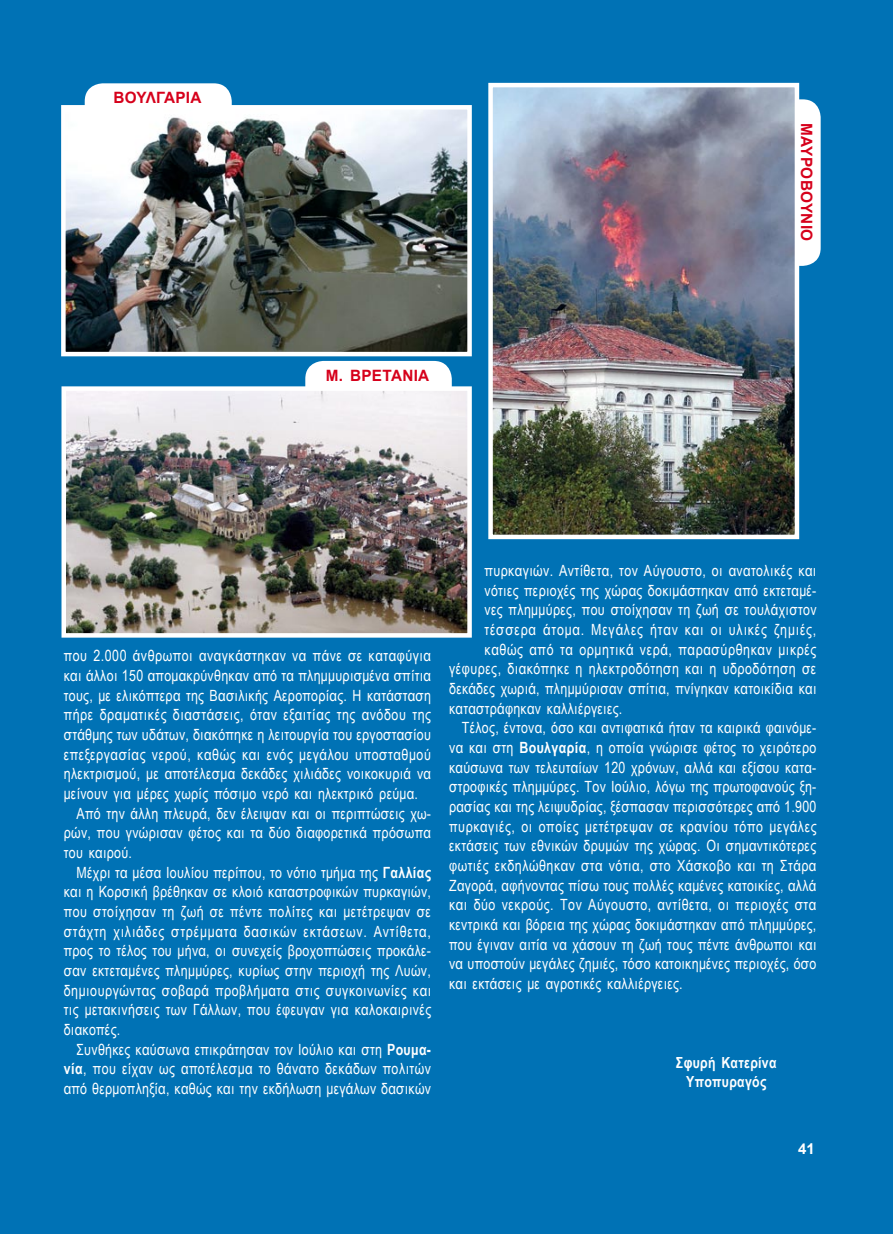
<style>
.page{position:relative;width:893px;height:1234px;background:#fff}
.page>*{position:absolute;margin:0;border:0;box-sizing:border-box;transform-origin:0 0}
.t1{font:700 15.6px "Arial";letter-spacing:.02em;color:#d6001b}
.t2{font:15.45px "Arial Narrow";letter-spacing:.02em;color:#fff}
.t3{font:15.45px "Arial Narrow";letter-spacing:.04em;color:#fff}
.t4{font:15.45px "Arial Narrow";letter-spacing:.055em;color:#fff}
.t5{font:700 15.3px/19.5px "Arial Narrow";letter-spacing:.02em;color:#fff;text-align:center}
.t6{font:700 15px "Arial";color:#fff}
.s1{font-weight:700}
</style>
<div class="page">
<div style="left:0;top:0;width:893px;height:1233px;background:#0072b5"></div>
<div style="left:305px;top:361px;width:147px;height:52px;background:#fff;border-radius:18px"></div>
<div style="left:85px;top:83px;width:147px;height:53px;background:#fff;border-radius:18px"></div>
<img style="left:66px;top:110px;width:401px;height:241px">
<div style="left:61px;top:105px;width:411px;height:251px;border:4px solid #fff"></div>
<img style="left:67px;top:391px;width:400px;height:241px">
<div style="left:62px;top:386px;width:410px;height:251px;border:4px solid #fff"></div>
<div style="left:775px;top:99px;width:46px;height:167px;background:#fff;border-radius:18px"></div>
<img style="left:493px;top:88px;width:301px;height:446px">
<div style="left:488px;top:83px;width:311px;height:456px;border:4px solid #fff"></div>
<p class="t1" style="left:114px;top:87px;width:90px">ΒΟΥΛΓΑΡΙΑ</p>
<p class="t1" style="left:326px;top:365px;width:105px">Μ. ΒΡΕΤΑΝΙΑ</p>
<p class="t1" style="left:817px;top:123px;width:119px;rotate:90deg">ΜΑΥΡΟΒΟΥΝΙΟ</p>
<p class="t2" style="left:64px;top:644px;width:369px">που 2.000 άνθρωποι αναγκάστηκαν να πάνε σε καταφύγια</p>
<p class="t2" style="left:64px;top:664px;width:369px">και άλλοι 150 απομακρύνθηκαν από τα πλημμυρισμένα σπίτια</p>
<p class="t2" style="left:64px;top:683px;width:369px">τους, με ελικόπτερα της Βασιλικής Αεροπορίας. Η κατάσταση</p>
<p class="t3" style="left:64px;top:703px;width:369px">πήρε δραματικές διαστάσεις, όταν εξαιτίας της ανόδου της</p>
<p class="t2" style="left:64px;top:723px;width:369px">στάθμης των υδάτων, διακόπηκε η λειτουργία του εργοστασίου</p>
<p class="t3" style="left:64px;top:742px;width:369px">επεξεργασίας νερού, καθώς και ενός μεγάλου υποσταθμού</p>
<p class="t2" style="left:64px;top:762px;width:369px">ηλεκτρισμού, με αποτέλεσμα δεκάδες χιλιάδες νοικοκυριά να</p>
<p class="t2" style="left:64px;top:782px;width:356px">μείνουν για μέρες χωρίς πόσιμο νερό και ηλεκτρικό ρεύμα.</p>
<p class="t2" style="left:77px;top:801px;width:356px">Από την άλλη πλευρά, δεν έλειψαν και οι περιπτώσεις χω-</p>
<p class="t2" style="left:64px;top:821px;width:369px">ρών, που γνώρισαν φέτος και τα δύο διαφορετικά πρόσωπα</p>
<p class="t2" style="left:64px;top:841px;width:70px">του καιρού.</p>
<p class="t2" style="left:77px;top:860px;width:356px">Μέχρι τα μέσα Ιουλίου περίπου, το νότιο τμήμα της <span class="s1">Γαλλίας</span></p>
<p class="t2" style="left:64px;top:880px;width:369px">και η Κορσική βρέθηκαν σε κλοιό καταστροφικών πυρκαγιών,</p>
<p class="t2" style="left:64px;top:900px;width:369px">που στοίχησαν τη ζωή σε πέντε πολίτες και μετέτρεψαν σε</p>
<p class="t4" style="left:64px;top:919px;width:369px">στάχτη χιλιάδες στρέμματα δασικών εκτάσεων. Αντίθετα,</p>
<p class="t2" style="left:64px;top:939px;width:369px">προς το τέλος του μήνα, οι συνεχείς βροχοπτώσεις προκάλε-</p>
<p class="t2" style="left:64px;top:959px;width:369px">σαν εκτεταμένες πλημμύρες, κυρίως στην περιοχή της Λυών,</p>
<p class="t2" style="left:64px;top:978px;width:369px">δημιουργώντας σοβαρά προβλήματα στις συγκοινωνίες και</p>
<p class="t2" style="left:64px;top:998px;width:369px">τις μετακινήσεις των Γάλλων, που έφευγαν για καλοκαιρινές</p>
<p class="t2" style="left:64px;top:1017px;width:58px">διακοπές.</p>
<p class="t2" style="left:77px;top:1037px;width:356px">Συνθήκες καύσωνα επικράτησαν τον Ιούλιο και στη <span class="s1">Ρουμα-</span></p>
<p class="t2" style="left:64px;top:1057px;width:369px"><span class="s1">νία</span>, που είχαν ως αποτέλεσμα το θάνατο δεκάδων πολιτών</p>
<p class="t2" style="left:64px;top:1076px;width:369px">από θερμοπληξία, καθώς και την εκδήλωση μεγάλων δασικών</p>
<p class="t2" style="left:484px;top:559px;width:333px">πυρκαγιών. Αντίθετα, τον Αύγουστο, οι ανατολικές και</p>
<p class="t2" style="left:484px;top:579px;width:333px">νότιες περιοχές της χώρας δοκιμάστηκαν από εκτεταμέ-</p>
<p class="t2" style="left:484px;top:598px;width:334px">νες πλημμύρες, που στοίχησαν τη ζωή σε τουλάχιστον</p>
<p class="t4" style="left:484px;top:618px;width:333px">τέσσερα άτομα. Μεγάλες ήταν και οι υλικές ζημιές,</p>
<p class="t3" style="left:484px;top:638px;width:333px">καθώς από τα ορμητικά νερά, παρασύρθηκαν μικρές</p>
<p class="t2" style="left:449px;top:657px;width:369px">γέφυρες, διακόπηκε η ηλεκτροδότηση και η υδροδότηση σε</p>
<p class="t2" style="left:449px;top:677px;width:369px">δεκάδες χωριά, πλημμύρισαν σπίτια, πνίγηκαν κατοικίδια και</p>
<p class="t2" style="left:449px;top:696px;width:175px">καταστράφηκαν καλλιέργειες.</p>
<p class="t2" style="left:462px;top:716px;width:356px">Τέλος, έντονα, όσο και αντιφατικά ήταν τα καιρικά φαινόμε-</p>
<p class="t2" style="left:449px;top:736px;width:369px">να και στη <span class="s1">Βουλγαρία</span>, η οποία γνώρισε φέτος το χειρότερο</p>
<p class="t2" style="left:449px;top:755px;width:369px">καύσωνα των τελευταίων 120 χρόνων, αλλά και εξίσου κατα-</p>
<p class="t2" style="left:449px;top:775px;width:369px">στροφικές πλημμύρες. Τον Ιούλιο, λόγω της πρωτοφανούς ξη-</p>
<p class="t2" style="left:449px;top:795px;width:369px">ρασίας και της λειψυδρίας, ξέσπασαν περισσότερες από 1.900</p>
<p class="t3" style="left:449px;top:814px;width:369px">πυρκαγιές, οι οποίες μετέτρεψαν σε κρανίου τόπο μεγάλες</p>
<p class="t2" style="left:449px;top:834px;width:369px">εκτάσεις των εθνικών δρυμών της χώρας. Οι σημαντικότερες</p>
<p class="t2" style="left:449px;top:854px;width:369px">φωτιές εκδηλώθηκαν στα νότια, στο Χάσκοβο και τη Στάρα</p>
<p class="t2" style="left:449px;top:873px;width:369px">Ζαγορά, αφήνοντας πίσω τους πολλές καμένες κατοικίες, αλλά</p>
<p class="t2" style="left:449px;top:893px;width:369px">και δύο νεκρούς. Τον Αύγουστο, αντίθετα, οι περιοχές στα</p>
<p class="t2" style="left:449px;top:913px;width:369px">κεντρικά και βόρεια της χώρας δοκιμάστηκαν από πλημμύρες,</p>
<p class="t2" style="left:449px;top:932px;width:369px">που έγιναν αιτία να χάσουν τη ζωή τους πέντε άνθρωποι και</p>
<p class="t2" style="left:449px;top:952px;width:369px">να υποστούν μεγάλες ζημιές, τόσο κατοικημένες περιοχές, όσο</p>
<p class="t2" style="left:449px;top:972px;width:235px">και εκτάσεις με αγροτικές καλλιέργειες.</p>
<p class="t5" style="left:676px;top:1051px;width:102px">Σφυρή Κατερίνα<br>Υποπυραγός</p>
<p class="t6" style="left:798px;top:1138px;width:18px">41</p>
</div>
